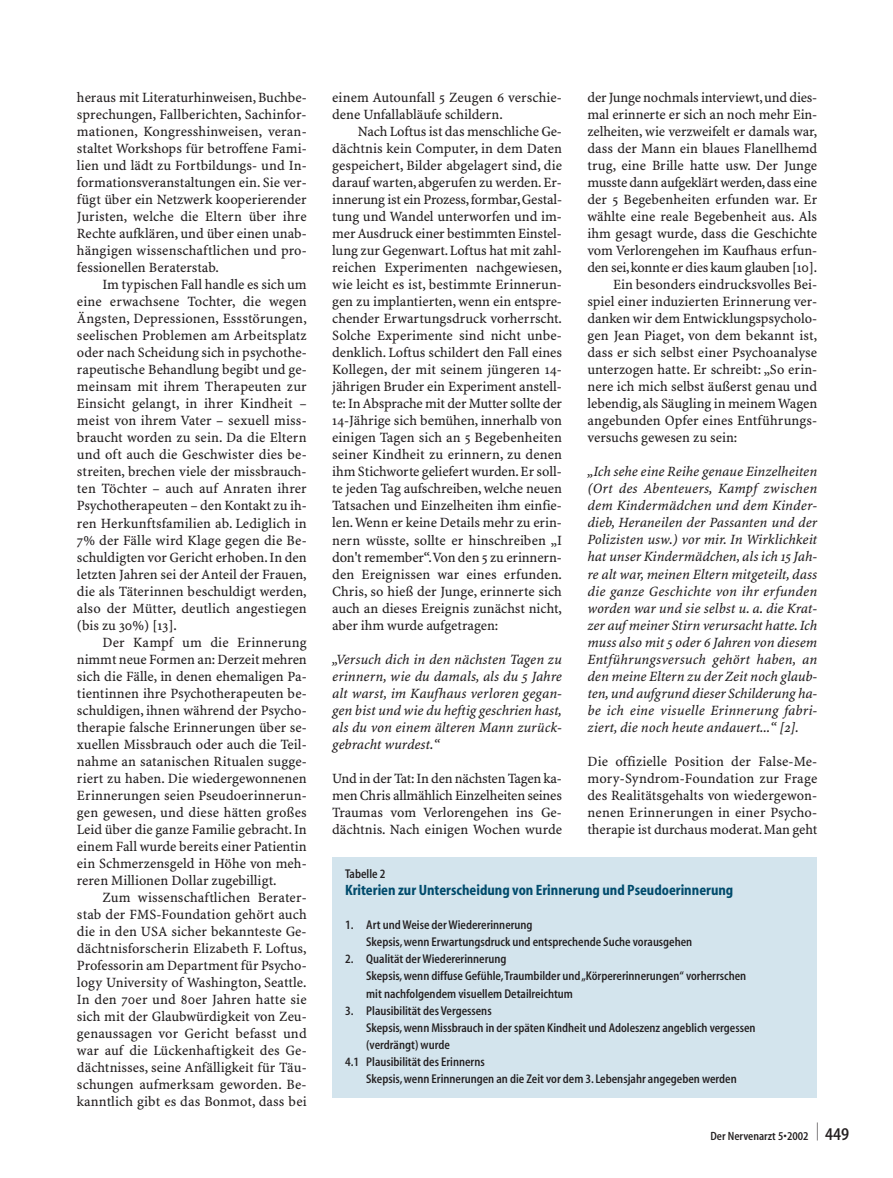
<style>
.page{position:relative;width:893px;height:1178px;background:#fff}
.page>*{position:absolute;margin:0;border:0;box-sizing:border-box;transform-origin:0 0}
.t1{font:700 condensed 15px "S Myriad";color:#004b6c}
.t2{font:14.25px/17px "S Minion Plus";color:#231f20;text-align:justify}
.t3{font:italic 14.25px/17px "S Minion Plus";color:#231f20;text-align:justify}
.t4{font:14.25px "S Minion Plus";letter-spacing:-.02em;color:#231f20}
.t5{font:600 condensed 12.75px/17px "S Myriad";color:#231f20}
.t6{font:600 condensed 12px "S Myriad";color:#231f20}
.s1{font-size:18px}
</style>
<div class="page">
<div style="left:332px;top:857px;width:485px;height:240px;background:#d3e4ed"></div>
<p class="t2" style="left:77px;top:90px;width:231px">heraus mit Literaturhinweisen, Buchbe&shy;sprechungen, Fallberichten, Sachinfor&shy;mationen, Kongresshinweisen, veran&shy;staltet Workshops für betroffene Fami&shy;lien und lädt zu Fortbildungs- und In&shy;formationsveranstaltungen ein. Sie ver&shy;fügt über ein Netzwerk kooperierender Juristen, welche die Eltern über ihre Rechte aufklären, und über einen unab&shy;hängigen wissenschaftlichen und pro&shy;fessionellen Beraterstab.</p>
<p class="t2" style="left:77px;top:277px;width:231px;text-indent:26px">Im typischen Fall handle es sich um eine erwachsene Tochter, die wegen Ängsten, Depressionen, Essstörungen, seelischen Problemen am Arbeitsplatz oder nach Scheidung sich in psychothe&shy;rapeutische Behandlung begibt und ge&shy;meinsam mit ihrem Therapeuten zur Einsicht gelangt, in ihrer Kindheit – meist von ihrem Vater – sexuell miss&shy;braucht worden zu sein. Da die Eltern und oft auch die Geschwister dies be&shy;streiten, brechen viele der missbrauch&shy;ten Töchter – auch auf Anraten ihrer Psychotherapeuten – den Kontakt zu ih&shy;ren Herkunftsfamilien ab. Lediglich in 7% der Fälle wird Klage gegen die Be&shy;schuldigten vor Gericht erhoben. In den letzten Jahren sei der Anteil der Frauen, die als Täterinnen beschuldigt werden, also der Mütter, deutlich angestiegen (bis zu 30%) [13].</p>
<p class="t2" style="left:77px;top:634px;width:231px;text-indent:26px">Der Kampf um die Erinnerung nimmt neue Formen an: Derzeit mehren sich die Fälle, in denen ehemaligen Pa&shy;tientinnen ihre Psychotherapeuten be&shy;schuldigen, ihnen während der Psycho&shy;therapie falsche Erinnerungen über se&shy;xuellen Missbrauch oder auch die Teil&shy;nahme an satanischen Ritualen sugge&shy;riert zu haben. Die wiedergewonnenen Erinnerungen seien Pseudoerinnerun&shy;gen gewesen, und diese hätten großes Leid über die ganze Familie gebracht. In einem Fall wurde bereits einer Patientin ein Schmerzensgeld in Höhe von meh&shy;reren Millionen Dollar zugebilligt.</p>
<p class="t2" style="left:77px;top:889px;width:231px;text-indent:26px">Zum wissenschaftlichen Berater&shy;stab der FMS-Foundation gehört auch die in den USA sicher bekannteste Ge&shy;dächtnisforscherin Elizabeth F. Loftus, Professorin am Department für Psycho&shy;logy University of Washington, Seattle.<br>In den 70er und 80er Jahren hatte sie sich mit der Glaubwürdigkeit von Zeu&shy;genaussagen vor Gericht befasst und war auf die Lückenhaftigkeit des Ge&shy;dächtnisses, seine Anfälligkeit für Täu&shy;schungen aufmerksam geworden. Be&shy;kanntlich gibt es das Bonmot, dass bei</p>
<p class="t2" style="left:332px;top:90px;width:231px">einem Autounfall 5 Zeugen 6 verschie&shy;dene Unfallabläufe schildern.</p>
<p class="t2" style="left:332px;top:124px;width:231px;text-indent:26px">Nach Loftus ist das menschliche Ge&shy;dächtnis kein Computer, in dem Daten gespeichert, Bilder abgelagert sind, die darauf warten, abgerufen zu werden. Er&shy;innerung ist ein Prozess,formbar,Gestal&shy;tung und Wandel unterworfen und im&shy;mer Ausdruck einer bestimmten Einstel&shy;lung zur Gegenwart. Loftus hat mit zahl&shy;reichen Experimenten nachgewiesen, wie leicht es ist, bestimmte Erinnerun&shy;gen zu implantierten, wenn ein entspre&shy;chender Erwartungsdruck vorherrscht.<br>Solche Experimente sind nicht unbe&shy;denklich. Loftus schildert den Fall eines Kollegen, der mit seinem jüngeren 14- jährigen Bruder ein Experiment anstell&shy;te: In Absprache mit der Mutter sollte der 14-Jährige sich bemühen, innerhalb von einigen Tagen sich an 5 Begebenheiten seiner Kindheit zu erinnern, zu denen ihm Stichworte geliefert wurden.Er soll&shy;te jeden Tag aufschreiben, welche neuen Tatsachen und Einzelheiten ihm einfie&shy;len.Wenn er keine Details mehr zu erin&shy;nern wüsste, sollte er hinschreiben „I don't remember“.Von den 5 zu erinnern&shy;den Ereignissen war eines erfunden.<br>Chris, so hieß der Junge, erinnerte sich auch an dieses Ereignis zunächst nicht, aber ihm wurde aufgetragen:</p>
<p class="t3" style="left:332px;top:651px;width:231px">„Versuch dich in den nächsten Tagen zu erinnern, wie du damals, als du 5 Jahre alt warst, im Kaufhaus verloren gegan&shy;gen bist und wie du heftig geschrien hast, als du von einem älteren Mann zurück&shy;gebracht wurdest.“</p>
<p class="t2" style="left:332px;top:770px;width:231px">Und in der Tat: In den nächsten Tagen ka&shy;men Chris allmählich Einzelheiten seines Traumas vom Verlorengehen ins Ge&shy;dächtnis. Nach einigen Wochen wurde</p>
<p class="t2" style="left:587px;top:90px;width:231px">der Junge nochmals interviewt,und dies-</p>
<p class="t2" style="left:587px;top:107px;width:231px">mal erinnerte er sich an noch mehr Ein-</p>
<p class="t2" style="left:587px;top:124px;width:231px">zelheiten, wie verzweifelt er damals war,</p>
<p class="t2" style="left:587px;top:141px;width:231px">dass der Mann ein blaues Flanellhemd</p>
<p class="t2" style="left:587px;top:158px;width:231px">trug, eine Brille hatte usw. Der Junge</p>
<p class="t4" style="left:587px;top:177px;width:231px">musste dann aufgeklärt werden,dass eine</p>
<p class="t2" style="left:587px;top:192px;width:231px">der 5 Begebenheiten erfunden war. Er</p>
<p class="t2" style="left:587px;top:209px;width:231px">wählte eine reale Begebenheit aus. Als</p>
<p class="t2" style="left:587px;top:226px;width:231px">ihm gesagt wurde, dass die Geschichte</p>
<p class="t2" style="left:587px;top:243px;width:231px">vom Verlorengehen im Kaufhaus erfun-</p>
<p class="t4" style="left:587px;top:262px;width:231px">den sei,konnte er dies kaum glauben [10].</p>
<p class="t2" style="left:613px;top:277px;width:206px">Ein besonders eindrucksvolles Bei-</p>
<p class="t2" style="left:587px;top:294px;width:231px">spiel einer induzierten Erinnerung ver-</p>
<p class="t2" style="left:587px;top:311px;width:231px">danken wir dem Entwicklungspsycholo-</p>
<p class="t2" style="left:587px;top:328px;width:231px">gen Jean Piaget, von dem bekannt ist,</p>
<p class="t2" style="left:587px;top:345px;width:231px">dass er sich selbst einer Psychoanalyse</p>
<p class="t2" style="left:587px;top:362px;width:231px">unterzogen hatte. Er schreibt: „So erin-</p>
<p class="t2" style="left:587px;top:379px;width:231px">nere ich mich selbst äußerst genau und</p>
<p class="t2" style="left:587px;top:396px;width:231px">lebendig, als Säugling in meinem Wagen</p>
<p class="t2" style="left:587px;top:413px;width:231px">angebunden Opfer eines Entführungs-</p>
<p class="t2" style="left:587px;top:430px;width:151px">versuchs gewesen zu sein:</p>
<p class="t3" style="left:587px;top:464px;width:231px">„Ich sehe eine Reihe genaue Einzelheiten (Ort des Abenteuers, Kampf zwischen dem Kindermädchen und dem Kinder&shy;dieb, Heraneilen der Passanten und der Polizisten usw.) vor mir. In Wirklichkeit hat unser Kindermädchen, als ich 15 Jah&shy;re alt war, meinen Eltern mitgeteilt, dass die ganze Geschichte von ihr erfunden worden war und sie selbst u. a. die Krat&shy;zer auf meiner Stirn verursacht hatte. Ich muss also mit 5 oder 6 Jahren von diesem Entführungsversuch gehört haben, an den meine Eltern zu der Zeit noch glaub&shy;ten, und aufgrund dieser Schilderung ha&shy;be ich eine visuelle Erinnerung fabri&shy;ziert, die noch heute andauert...“ [2].</p>
<p class="t2" style="left:587px;top:753px;width:231px">Die offizielle Position der False-Me&shy;mory-Syndrom-Foundation zur Frage des Realitätsgehalts von wiedergewon&shy;nenen Erinnerungen in einer Psycho&shy;therapie ist durchaus moderat. Man geht</p>
<p class="t5" style="left:345px;top:866px;width:42px">Tabelle 2</p>
<p class="t1" style="left:345px;top:884px;width:390px">Kriterien zur Unterscheidung von Erinnerung und Pseudoerinnerung</p>
<p class="t5" style="left:366px;top:918px;width:327px;text-indent:-21px">1. Art und Weise der Wiedererinnerung<br>Skepsis, wenn Erwartungsdruck und entsprechende Suche vorausgehen</p>
<p class="t5" style="left:366px;top:952px;width:381px;text-indent:-21px">2. Qualität der Wiedererinnerung<br>Skepsis, wenn diffuse Gefühle,Traumbilder und „Körpererinnerungen“ vorherrschen mit nachfolgendem visuellem Detailreichtum</p>
<p class="t5" style="left:345px;top:1003px;width:148px">3. Plausibilität des Vergessens</p>
<p class="t5" style="left:366px;top:1020px;width:391px">Skepsis, wenn Missbrauch in der späten Kindheit und Adoleszenz angeblich vergessen</p>
<p class="t5" style="left:366px;top:1037px;width:85px">(verdrängt) wurde</p>
<p class="t5" style="left:345px;top:1054px;width:141px">4.1 Plausibilität des Erinnerns</p>
<p class="t5" style="left:366px;top:1071px;width:372px">Skepsis, wenn Erinnerungen an die Zeit vor dem 3.Lebensjahr angegeben werden</p>
<p class="t6" style="left:710px;top:1131px;width:140px">Der Nervenarzt 5•2002 <sup>|</sup> <span class="s1">449</span></p>
</div>
